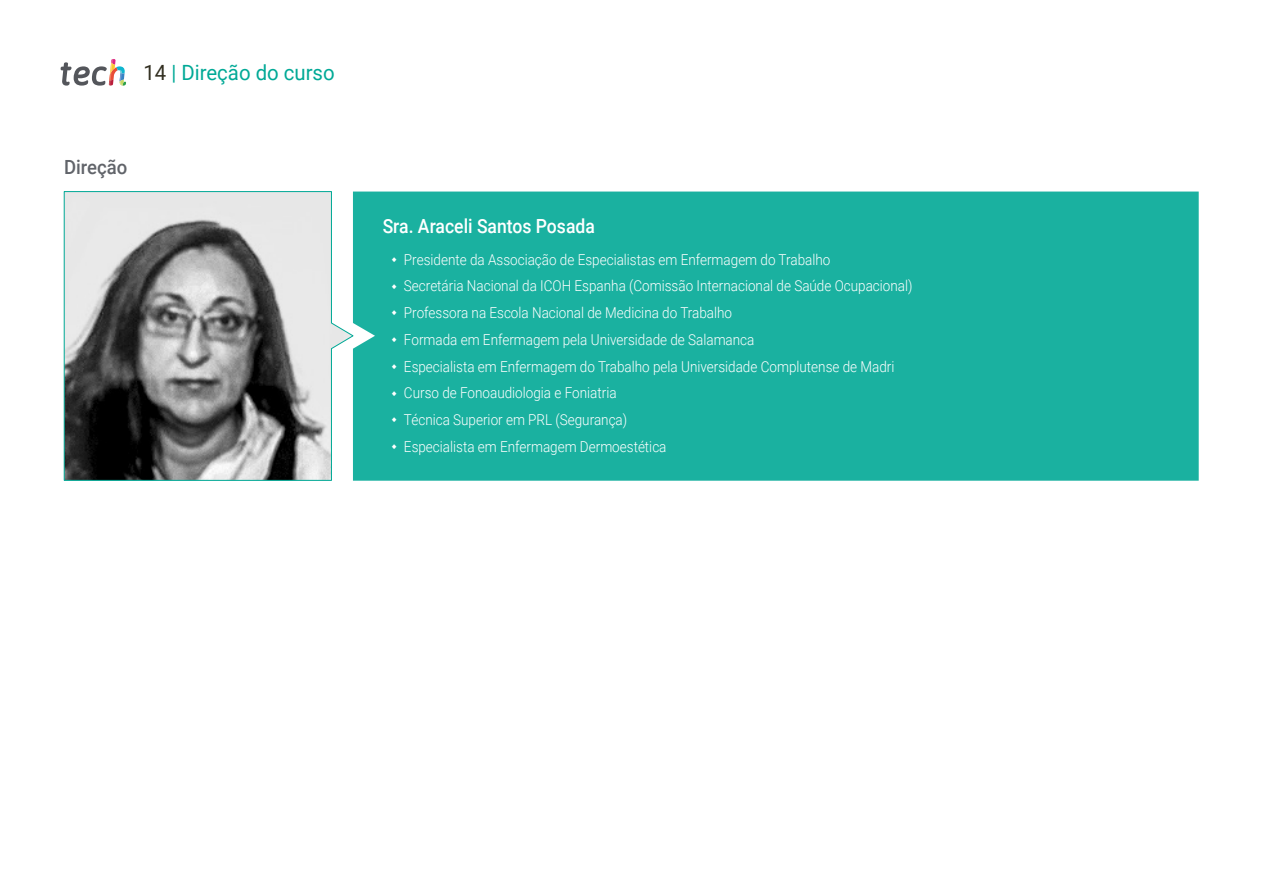
<style>
.page{position:relative;width:1263px;height:893px;background:#fff}
.page>*{position:absolute;margin:0;border:0;box-sizing:border-box;transform-origin:0 0}
.t1{font:21px "Roboto";color:#00a996}
.t2{font:500 19.5px "Roboto";color:#fff;scale:.9 1}
.t3{font:500 19.5px "Roboto";color:#61646a;scale:.95 1}
.t4{font:300 15px/26.7px "Roboto";color:#fff;scale:.9 1}
.s1{color:#312e20}
</style>
<div class="page">
<div style="left:354px;top:192px;width:845px;height:289px;background:#1ab1a0"></div>
<svg style="left:61px;top:59px;width:65px;height:27px"></svg>
<svg style="left:64px;top:191px;width:290px;height:290px;background:#949797"></svg>
<svg style="left:392px;top:257px;width:5px;height:5px"></svg>
<svg style="left:392px;top:284px;width:5px;height:5px"></svg>
<svg style="left:392px;top:310px;width:5px;height:5px"></svg>
<svg style="left:392px;top:337px;width:5px;height:5px"></svg>
<svg style="left:392px;top:364px;width:5px;height:5px"></svg>
<svg style="left:392px;top:391px;width:5px;height:5px"></svg>
<svg style="left:392px;top:417px;width:5px;height:5px"></svg>
<svg style="left:392px;top:444px;width:5px;height:5px"></svg>
<h1 class="t1" style="left:144px;top:57px;width:193px"><span class="s1">14</span> | Direção do curso</h1>
<h2 class="t3" style="left:64px;top:154px;width:68px">Direção</h2>
<h2 class="t2" style="left:383px;top:212px;width:237px">Sra. Araceli Santos Posada</h2>
<p class="t4" style="left:404px;top:245px;width:567px">Presidente da Associação de Especialistas em Enfermagem do Trabalho<br>Secretária Nacional da ICOH Espanha (Comissão Internacional de Saúde Ocupacional)<br>Professora na Escola Nacional de Medicina do Trabalho<br>Formada em Enfermagem pela Universidade de Salamanca<br>Especialista em Enfermagem do Trabalho pela Universidade Complutense de Madri Curso de Fonoaudiologia e Foniatria<br>Técnica Superior em PRL (Segurança)<br>Especialista em Enfermagem Dermoestética</p>
</div>
